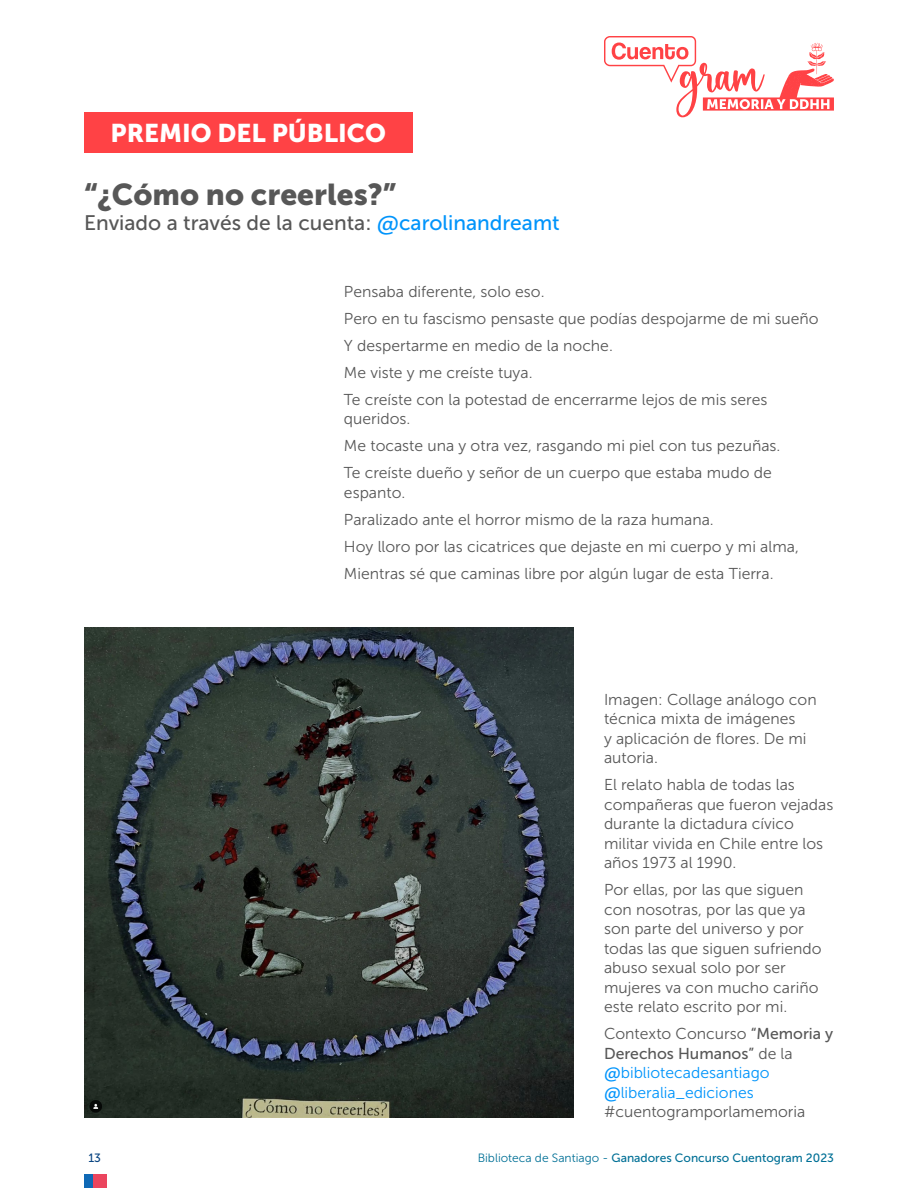
<style>
.page{position:relative;width:918px;height:1188px;background:#fff}
.page>*{position:absolute;margin:0;border:0;box-sizing:border-box;transform-origin:0 0}
.t1{font:30px "Museo Sans 900";color:#575757}
.t2{font:25.5px "Museo Sans 900";color:#fff}
.t3{font:21px "Museo Sans 500";color:#575757}
.t4{font:15.75px/19.5px "Museo Sans 300";color:#575757}
.t5{font:15.75px/19.5px "Museo Sans 300";color:#0094fb}
.t6{font:15.75px "Museo Sans 500";color:#575757}
.t7{font:12px "Museo Sans 500";color:#007096}
.t8{font:12px "Museo Sans 500";color:#0a4582}
.s1{font-family:"Biblioteca Sans";font-weight:600;color:#0094fb}
.s2{color:#0094fb}
.s3{font-family:"Museo Sans 500"}
.s4{font-family:"Museo Sans 300"}
.s5{font-family:"Biblioteca Sans";font-weight:600}
.s6{color:#575757}
</style>
<div class="page">
<svg style="left:604px;top:36px;width:230px;height:81px"></svg>
<div style="left:84px;top:1175px;width:9px;height:13px;background:#0f69b5"></div>
<div style="left:93px;top:1175px;width:13px;height:13px;background:#eb455e"></div>
<div style="left:84px;top:112px;width:328px;height:41px;background:#ff4245"></div>
<img style="left:84px;top:628px;width:490px;height:489px">
<h2 class="t2" style="left:111px;top:119px;width:277px">PREMIO DEL PÚBLICO</h2>
<h1 class="t1" style="left:84px;top:177px;width:314px">“¿Cómo no creerles?”</h1>
<h3 class="t3" style="left:84px;top:211px;width:477px">Enviado a través de la cuenta: <span class="s1">@</span><span class="s2">carolinandreamt</span></h3>
<p class="t4" style="left:344px;top:278px;width:476px;line-height:27px">Pensaba diferente, solo eso.<br>Pero en tu fascismo pensaste que podías despojarme de mi sueño Y despertarme en medio de la noche.<br>Me viste y me creíste tuya.<br>Te creíste con la potestad de encerrarme lejos de mis seres</p>
<p class="t4" style="left:344px;top:405px;width:438px;line-height:27px">queridos.<br>Me tocaste una y otra vez, rasgando mi piel con tus pezuñas.<br>Te creíste dueño y señor de un cuerpo que estaba mudo de</p>
<p class="t4" style="left:344px;top:479px;width:456px;line-height:27px">espanto.<br>Paralizado ante el horror mismo de la raza humana.<br>Hoy lloro por las cicatrices que dejaste en mi cuerpo y mi alma, Mientras sé que caminas libre por algún lugar de esta Tierra.</p>
<p class="t4" style="left:604px;top:690px;width:214px">Imagen: Collage análogo con técnica mixta de imágenes<br>y aplicación de flores. De mi autoria.</p>
<p class="t4" style="left:604px;top:775px;width:231px">El relato habla de todas las compañeras que fueron vejadas durante la dictadura cívico militar vivida en Chile entre los años 1973 al 1990.</p>
<p class="t4" style="left:604px;top:880px;width:219px">Por ellas, por las que siguen con nosotras, por las que ya son parte del universo y por todas las que siguen sufriendo abuso sexual solo por ser mujeres va con mucho cariño este relato escrito por mi.</p>
<p class="t4" style="left:604px;top:1024px;width:231px">Contexto Concurso <span class="s3">“Memoria y</span></p>
<p class="t6" style="left:604px;top:1045px;width:190px">Derechos Humanos” <span class="s4">de la</span></p>
<p class="t5" style="left:604px;top:1063px;width:203px"><span class="s5">@</span>bibliotecadesantiago <span class="s5">@</span>liberalia_ediciones <span class="s6">#cuentogramporlamemoria</span></p>
<p class="t8" style="left:88px;top:1151px;width:14px">13</p>
<p class="t7" style="left:478px;top:1151px;width:358px"><span class="s4">Biblioteca de Santiago -</span> Ganadores Concurso Cuentogram 2023</p>
</div>
